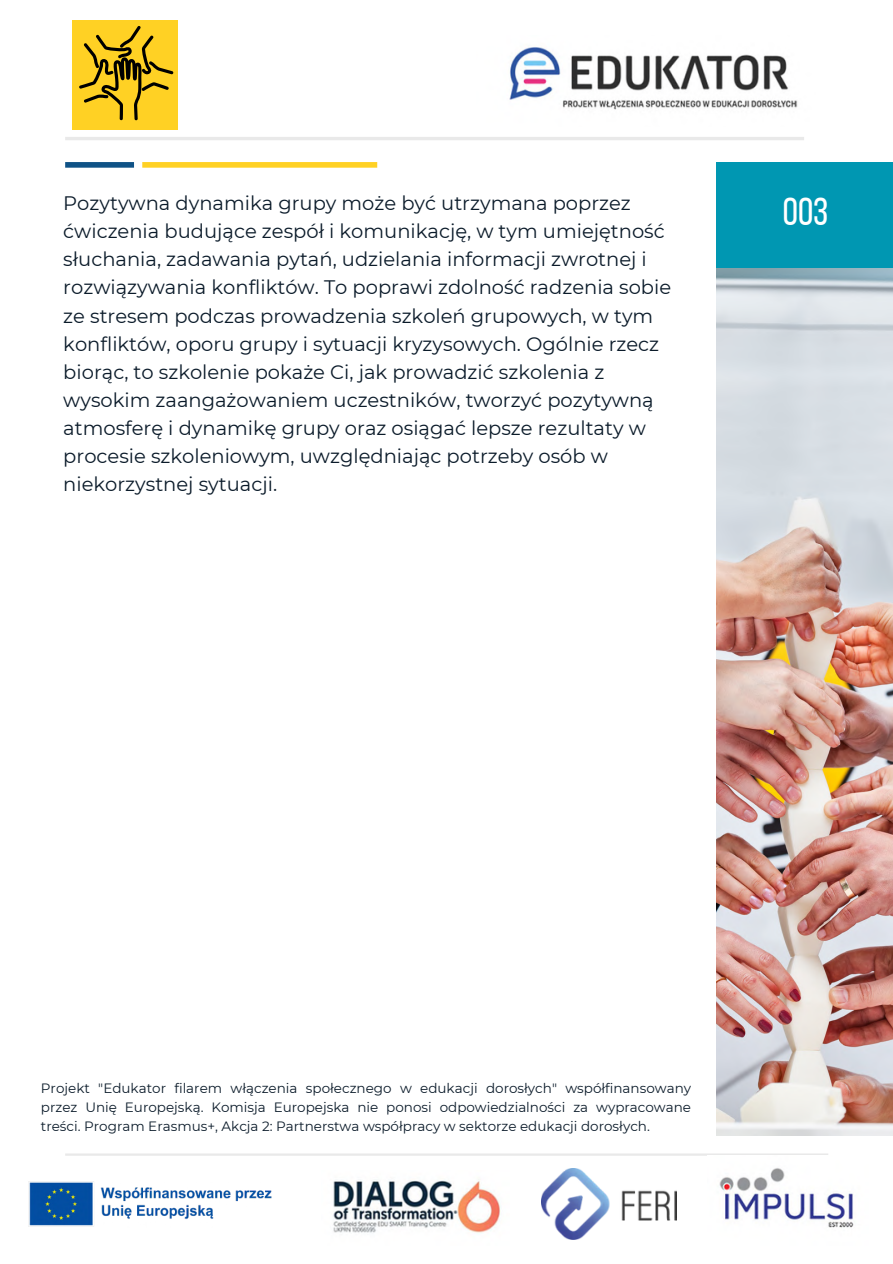
<style>
.page{position:relative;width:893px;height:1264px;background:#fff}
.page>*{position:absolute;margin:0;border:0;box-sizing:border-box;transform-origin:0 0}
.t1{font:39px "Bebas Neue";color:#fff}
.t2{font:19.5px/28.2px "Montserrat";color:#0b1b2a}
.t3{font:13.5px/19.2px "Montserrat";color:#0b1b2a;text-align:justify}
</style>
<div class="page">
<hr style="left:65px;top:1153px;width:763px;height:2px;background:#e9e9e9">
<hr style="left:65px;top:137px;width:739px;height:3px;background:#e9e9e9">
<div style="left:716px;top:162px;width:176px;height:107px;background:#0097b2"></div>
<div style="left:142px;top:162px;width:235px;height:6px;background:#ffd124"></div>
<div style="left:65px;top:162px;width:69px;height:6px;background:#0f5286"></div>
<img style="left:509px;top:47px;width:289px;height:63px">
<img style="left:333px;top:1179px;width:168px;height:54px">
<img style="left:719px;top:1168px;width:135px;height:60px">
<img style="left:541px;top:1168px;width:135px;height:71px">
<div style="left:72px;top:21px;width:106px;height:109px;background:#ffd124"></div>
<svg style="left:79px;top:26px;width:94px;height:94px"></svg>
<img style="left:716px;top:269px;width:176px;height:866px">
<img style="left:28px;top:1181px;width:244px;height:46px">
<p class="t2" style="left:63px;top:189px;width:609px">Pozytywna dynamika grupy może być utrzymana poprzez ćwiczenia budujące zespół i komunikację, w tym umiejętność słuchania, zadawania pytań, udzielania informacji zwrotnej i rozwiązywania konfliktów. To poprawi zdolność radzenia sobie ze stresem podczas prowadzenia szkoleń grupowych, w tym konfliktów, oporu grupy i sytuacji kryzysowych. Ogólnie rzecz biorąc, to szkolenie pokaże Ci, jak prowadzić szkolenia z wysokim zaangażowaniem uczestników, tworzyć pozytywną atmosferę i dynamikę grupy oraz osiągać lepsze rezultaty w procesie szkoleniowym, uwzględniając potrzeby osób w niekorzystnej sytuacji.</p>
<p class="t1" style="left:782px;top:196px;width:47px">003</p>
<p class="t3" style="left:41px;top:1078px;width:651px">Projekt "Edukator filarem włączenia społecznego w edukacji dorosłych" współfinansowany przez Unię Europejską. Komisja Europejska nie ponosi odpowiedzialności za wypracowane treści. Program Erasmus+, Akcja 2: Partnerstwa współpracy w sektorze edukacji dorosłych.</p>
</div>
